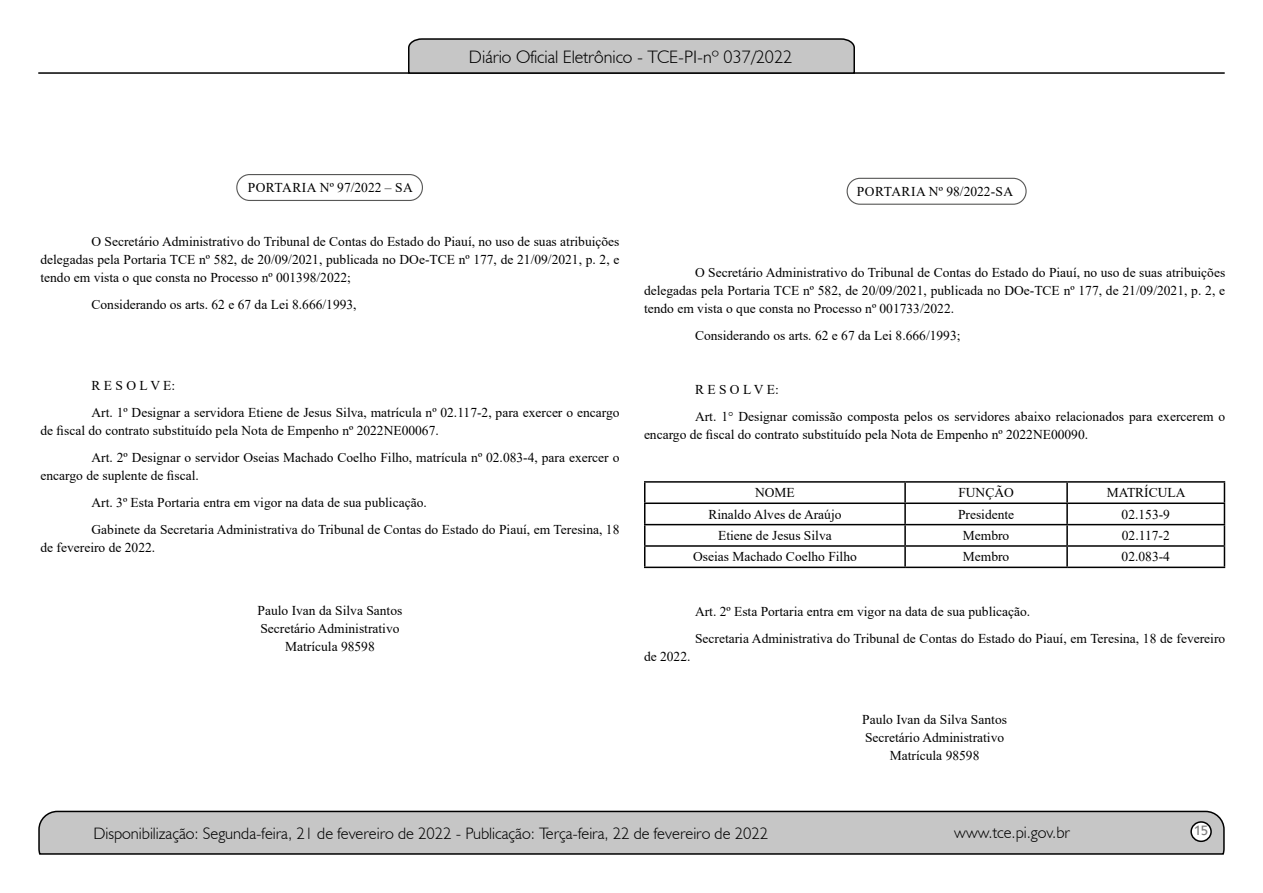
<style>
.page{position:relative;width:1263px;height:893px;background:#fff}
.page>*{position:absolute;margin:0;border:0;box-sizing:border-box;transform-origin:0 0}
.t1{font:300 18px "Humanist 521 BT";color:#000}
.t2{font:300 16.5px "Humanist 521 BT";color:#000}
.t3{font:15px "Estrangelo Edessa";color:#808080}
.t4{font:13.5px/18px "Times New Roman";color:#000}
.t5{font:13.5px "Times New Roman";letter-spacing:.02em;color:#000}
</style>
<div class="page">
<svg style="left:38px;top:810px;width:1187px;height:45px;background:#b9b9b9"></svg>
<div style="left:1191px;top:822px;width:20px;height:19px;background:#fff;border-radius:50%"></div>
<div style="left:1190px;top:821px;width:22px;height:21px;border:2px solid #000;border-radius:50%"></div>
<hr style="left:38px;top:72px;width:1187px;height:2px;background:#000">
<svg style="left:407px;top:38px;width:449px;height:36px;background:#b4b4b4"></svg>
<div style="left:236px;top:174px;width:187px;height:27px;border:1px solid #575756;border-radius:13px"></div>
<hr style="left:644px;top:481px;width:261px;height:2px;background:#000">
<hr style="left:905px;top:481px;width:162px;height:2px;background:#000">
<svg style="left:904px;top:483px;width:2px;height:19px"></svg>
<hr style="left:1067px;top:481px;width:158px;height:2px;background:#000">
<svg style="left:1066px;top:483px;width:2px;height:19px"></svg>
<hr style="left:644px;top:502px;width:261px;height:2px;background:#000">
<hr style="left:905px;top:502px;width:162px;height:2px;background:#000">
<hr style="left:904px;top:504px;width:2px;height:20px;background:#000">
<hr style="left:1067px;top:502px;width:158px;height:2px;background:#000">
<hr style="left:1066px;top:504px;width:2px;height:20px;background:#000">
<hr style="left:644px;top:524px;width:261px;height:1px;background:#000">
<hr style="left:905px;top:524px;width:162px;height:1px;background:#000">
<hr style="left:904px;top:525px;width:2px;height:20px;background:#000">
<hr style="left:1067px;top:524px;width:158px;height:1px;background:#000">
<hr style="left:1066px;top:525px;width:2px;height:20px;background:#000">
<hr style="left:644px;top:545px;width:261px;height:2px;background:#000">
<svg style="left:644px;top:483px;width:1px;height:84px"></svg>
<hr style="left:905px;top:545px;width:162px;height:2px;background:#000">
<hr style="left:904px;top:547px;width:2px;height:20px;background:#000">
<hr style="left:1067px;top:545px;width:158px;height:2px;background:#000">
<hr style="left:1066px;top:547px;width:2px;height:20px;background:#000">
<svg style="left:1224px;top:483px;width:1px;height:84px"></svg>
<hr style="left:644px;top:567px;width:261px;height:1px;background:#000">
<hr style="left:905px;top:567px;width:162px;height:1px;background:#000">
<hr style="left:1067px;top:567px;width:158px;height:1px;background:#000">
<div style="left:847px;top:178px;width:180px;height:27px;border:1px solid #575756;border-radius:13px"></div>
<p class="t5" style="left:248px;top:178px;width:167px">PORTARIA Nº 97/2022 – SA</p>
<h1 class="t1" style="left:469px;top:46px;width:325px">Diário Oficial Eletrônico - TCE-PI-nº 037/2022</h1>
<p class="t5" style="left:857px;top:182px;width:158px">PORTARIA Nº 98/2022-SA</p>
<p class="t4" style="left:40px;top:232px;width:580px;text-align:justify;text-indent:51px">O Secretário Administrativo do Tribunal de Contas do Estado do Piauí, no uso de suas atribuições delegadas pela Portaria TCE nº 582, de 20/09/2021, publicada no DOe-TCE nº 177, de 21/09/2021, p. 2, e tendo em vista o que consta no Processo nº 001398/2022;</p>
<p class="t4" style="left:92px;top:295px;width:267px">Considerando os arts. 62 e 67 da Lei 8.666/1993,</p>
<p class="t4" style="left:92px;top:372px;width:529px;line-height:27px">R E S O L V E:<br>Art. 1º Designar a servidora Etiene de Jesus Silva, matrícula nº 02.117-2, para exercer o encargo</p>
<p class="t4" style="left:92px;top:417px;width:529px;line-height:27px;text-indent:-51px">de fiscal do contrato substituído pela Nota de Empenho nº 2022NE00067.<br>Art. 2º Designar o servidor Oseias Machado Coelho Filho, matrícula nº 02.083-4, para exercer o</p>
<p class="t4" style="left:92px;top:462px;width:529px;line-height:27px;text-indent:-51px">encargo de suplente de fiscal.<br>Art. 3º Esta Portaria entra em vigor na data de sua publicação.<br>Gabinete da Secretaria Administrativa do Tribunal de Contas do Estado do Piauí, em Teresina, 18</p>
<p class="t4" style="left:40px;top:538px;width:116px">de fevereiro de 2022.</p>
<p class="t4" style="left:258px;top:601px;width:146px;text-align:center">Paulo Ivan da Silva Santos<br>Secretário Administrativo<br>Matrícula 98598</p>
<p class="t4" style="left:644px;top:263px;width:583px;text-align:justify;text-indent:51px">O Secretário Administrativo do Tribunal de Contas do Estado do Piauí, no uso de suas atribuições delegadas pela Portaria TCE nº 582, de 20/09/2021, publicada no DOe-TCE nº 177, de 21/09/2021, p. 2, e tendo em vista o que consta no Processo nº 001733/2022.</p>
<p class="t4" style="left:695px;top:326px;width:267px">Considerando os arts. 62 e 67 da Lei 8.666/1993;</p>
<p class="t4" style="left:695px;top:376px;width:532px;line-height:27px">R E S O L V E:<br>Art. 1° Designar comissão composta pelos os servidores abaixo relacionados para exercerem o</p>
<p class="t4" style="left:644px;top:425px;width:446px">encargo de fiscal do contrato substituído pela Nota de Empenho nº 2022NE00090.</p>
<p class="t4" style="left:755px;top:483px;width:41px">NOME</p>
<p class="t4" style="left:958px;top:483px;width:57px">FUNÇÃO</p>
<p class="t4" style="left:1107px;top:483px;width:80px">MATRÍCULA</p>
<p class="t4" style="left:708px;top:505px;width:135px">Rinaldo Alves de Araújo</p>
<p class="t4" style="left:958px;top:505px;width:58px">Presidente</p>
<p class="t4" style="left:1121px;top:505px;width:50px">02.153-9</p>
<p class="t4" style="left:718px;top:526px;width:115px">Etiene de Jesus Silva</p>
<p class="t4" style="left:963px;top:526px;width:48px">Membro</p>
<p class="t4" style="left:1122px;top:526px;width:49px">02.117-2</p>
<p class="t4" style="left:693px;top:547px;width:165px">Oseias Machado Coelho Filho</p>
<p class="t4" style="left:963px;top:547px;width:48px">Membro</p>
<p class="t4" style="left:1121px;top:547px;width:50px">02.083-4</p>
<p class="t4" style="left:695px;top:598px;width:532px;line-height:27px">Art. 2º Esta Portaria entra em vigor na data de sua publicação.<br>Secretaria Administrativa do Tribunal de Contas do Estado do Piauí, em Teresina, 18 de fevereiro</p>
<p class="t4" style="left:644px;top:647px;width:48px">de 2022.</p>
<p class="t4" style="left:862px;top:710px;width:146px;text-align:center">Paulo Ivan da Silva Santos<br>Secretário Administrativo<br>Matrícula 98598</p>
<p class="t2" style="left:93px;top:823px;width:676px">Disponibilização: Segunda-feira, 21 de fevereiro de 2022 - Publicação: Terça-feira, 22 de fevereiro de 2022</p>
<p class="t2" style="left:954px;top:822px;width:117px">www.tce.pi.gov.br</p>
<p class="t3" style="left:1194px;top:823px;width:16px">15</p>
</div>
